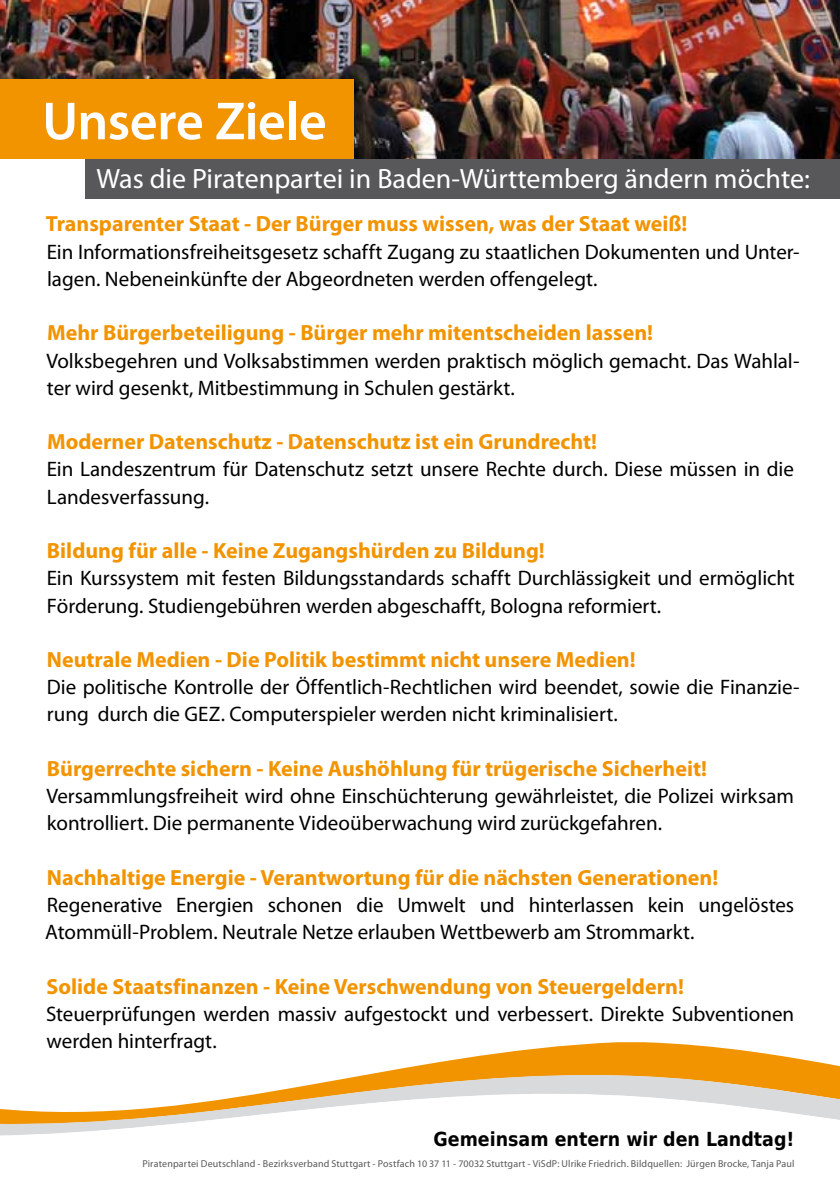
<style>
.page{position:relative;width:840px;height:1191px;background:#fff}
.page>*{position:absolute;margin:0;border:0;box-sizing:border-box;transform-origin:0 0}
.t1{font:600 54px "Myriad Pro";letter-spacing:-.01em;color:#fff}
.t2{font:28px "Myriad Pro";color:#fff}
.t3{font:700 22px "Myriad Pro";color:#f29400}
.t4{font:21px/27.2px "Myriad Pro";color:#000}
.t5{font:700 19.4px "DejaVu Sans Condensed";color:#000}
.t6{font:10px "Myriad Pro";letter-spacing:.015em;color:#58585a}
</style>
<div class="page">
<svg style="left:416px;top:1042px;width:423px;height:24px;fill:#f29400"></svg>
<svg style="left:337px;top:1066px;width:502px;height:14px;background:#f0a32b"></svg>
<svg style="left:0;top:1080px;width:839px;height:56px"></svg>
<img style="left:0;top:0;width:839px;height:159px">
<div style="left:0;top:79px;width:353px;height:80px;background:#f29400"></div>
<div style="left:85px;top:159px;width:754px;height:39px;background:#58585a"></div>
<h1 class="t1" style="left:42px;top:87px;width:286px">Unsere Ziele</h1>
<h2 class="t2" style="left:96px;top:162px;width:714px">Was die Piratenpartei in Baden-Württemberg ändern möchte:</h2>
<p class="t3" style="left:46px;top:210px;width:643px">Transparenter Staat - Der Bürger muss wissen, was der Staat weiß!</p>
<p class="t4" style="left:47px;top:238px;width:754px">Ein Informationsfreiheitsgesetz schafft Zugang zu staatlichen Dokumenten und Unter&shy;lagen. Nebeneinkünfte der Abgeordneten werden offengelegt.</p>
<p class="t3" style="left:47px;top:318px;width:607px">Mehr Bürgerbeteiligung - Bürger mehr mitentscheiden lassen!</p>
<p class="t4" style="left:46px;top:346px;width:754px">Volksbegehren und Volksabstimmen werden praktisch möglich gemacht. Das Wahlal&shy;ter wird gesenkt, Mitbestimmung in Schulen gestärkt.</p>
<p class="t3" style="left:47px;top:427px;width:551px">Moderner Datenschutz - Datenschutz ist ein Grundrecht!</p>
<p class="t4" style="left:47px;top:455px;width:748px">Ein Landeszentrum für Datenschutz setzt unsere Rechte durch. Diese müssen in die<br>Landesverfassung.</p>
<p class="t3" style="left:47px;top:536px;width:499px">Bildung für alle - Keine Zugangshürden zu Bildung!</p>
<p class="t4" style="left:47px;top:564px;width:749px">Ein Kurssystem mit festen Bildungsstandards schafft Durchlässigkeit und ermöglicht<br>Förderung. Studiengebühren werden abgeschafft, Bologna reformiert.</p>
<p class="t3" style="left:47px;top:645px;width:590px">Neutrale Medien - Die Politik bestimmt nicht unsere Medien!</p>
<p class="t4" style="left:47px;top:673px;width:754px">Die politische Kontrolle der Öffentlich-Rechtlichen wird beendet, sowie die Finanzie&shy;rung durch die GEZ. Computerspieler werden nicht kriminalisiert.</p>
<p class="t3" style="left:47px;top:754px;width:661px">Bürgerrechte sichern - Keine Aushöhlung für trügerische Sicherheit!</p>
<p class="t4" style="left:46px;top:782px;width:748px">Versammlungsfreiheit wird ohne Einschüchterung gewährleistet, die Polizei wirksam kontrolliert. Die permanente Videoüberwachung wird zurückgefahren.</p>
<p class="t3" style="left:47px;top:863px;width:672px">Nachhaltige Energie - Verantwortung für die nächsten Generationen!</p>
<p class="t4" style="left:45px;top:891px;width:750px">Regenerative Energien schonen die Umwelt und hinterlassen kein ungelöstes<br>Atommüll-Problem. Neutrale Netze erlauben Wettbewerb am Strommarkt.</p>
<p class="t3" style="left:46px;top:972px;width:638px">Solide Staatsfinanzen - Keine Verschwendung von Steuergeldern!</p>
<p class="t4" style="left:46px;top:1000px;width:749px">Steuerprüfungen werden massiv aufgestockt und verbessert. Direkte Subventionen werden hinterfragt.</p>
<p class="t5" style="left:433px;top:1123px;width:362px">Gemeinsam entern wir den Landtag!</p>
<p class="t6" style="left:142px;top:1157px;width:653px">Piratenpartei Deutschland - Bezirksverband Stuttgart - Postfach 10 37 11 - 70032 Stuttgart - ViSdP: Ulrike Friedrich. Bildquellen: Jürgen Brocke, Tanja Paul</p>
</div>
